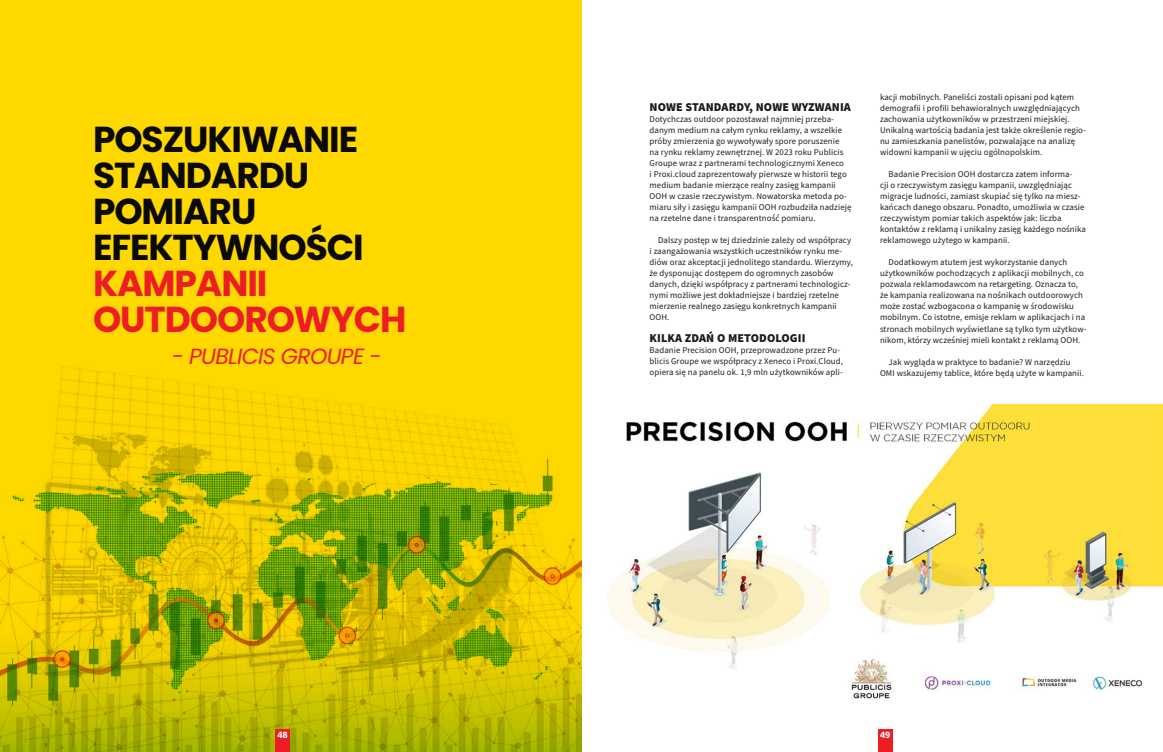
<style>
.page{position:relative;width:1163px;height:752px;background:#fff}
.page>*{position:absolute;margin:0;border:0;box-sizing:border-box;transform-origin:0 0}
.t1{font:700 36px/36px "Poppins";letter-spacing:-.03em;color:#0b0a0b}
.t2{font:700 36px/36px "Poppins";letter-spacing:-.03em;color:#ed1d24}
.t3{font:italic 22px "Poppins";letter-spacing:-.03em;color:#ed1d24}
.t4{font:900 12px "Source Sans Pro";letter-spacing:.01em;color:#1c1c1c}
.t5{font:700 9px "Doris PFC";color:#fff}
.t6{font:8.8px/11px "Source Sans Pro";letter-spacing:.01em;color:#1c1c1c}
</style>
<div class="page">
<div style="left:0;top:0;width:581px;height:751px;background:#ffd800"></div>
<img style="left:0;top:367px;width:581px;height:384px">
<div style="left:275px;top:728px;width:14px;height:23px;background:#ed1d24"></div>
<div style="left:878px;top:728px;width:14px;height:23px;background:#ed1d24"></div>
<img style="left:608px;top:404px;width:554px;height:295px">
<h1 class="t1" style="left:93px;top:121px;width:272px">POSZUKIWANIE<br>STANDARDU<br>POMIARU<br>EFEKTYWNOŚCI</h1>
<h1 class="t2" style="left:93px;top:265px;width:315px">KAMPANII<br>OUTDOOROWYCH</h1>
<h2 class="t3" style="left:172px;top:343px;width:211px">- PUBLICIS GROUPE -</h2>
<h3 class="t4" style="left:649px;top:99px;width:203px">NOWE STANDARDY, NOWE WYZWANIA</h3>
<p class="t6" style="left:649px;top:114px;width:203px">Dotychczas outdoor pozostawał najmniej przeba&shy;danym medium na całym rynku reklamy, a wszelkie próby zmierzenia go wywoływały spore poruszenie<br>na rynku reklamy zewnętrznej. W 2023 roku Publicis Groupe wraz z partnerami technologicznymi Xeneco<br>i Proxi.cloud zaprezentowały pierwsze w historii tego medium badanie mierzące realny zasięg kampanii OOH w czasie rzeczywistym. Nowatorska metoda po&shy;miaru siły i zasięgu kampanii OOH rozbudziła nadzieję na rzetelne dane i transparentność pomiaru.</p>
<p class="t6" style="left:649px;top:235px;width:205px;text-indent:9px">Dalszy postęp w tej dziedzinie zależy od współpracy i zaangażowania wszystkich uczestników rynku me&shy;diów oraz akceptacji jednolitego standardu. Wierzymy, że dysponując dostępem do ogromnych zasobów danych, dzięki współpracy z partnerami technologicz&shy;nymi możliwe jest dokładniejsze i bardziej rzetelne mierzenie realnego zasięgu konkretnych kampanii OOH.</p>
<h3 class="t4" style="left:649px;top:330px;width:157px">KILKA ZDAŃ O METODOLOGII</h3>
<p class="t6" style="left:649px;top:345px;width:195px">Badanie Precision OOH, przeprowadzone przez Pu&shy;blicis Groupe we współpracy z Xeneco i Proxi.Cloud, opiera się na panelu ok. 1,9 mln użytkowników apli-</p>
<p class="t6" style="left:879px;top:92px;width:207px">kacji mobilnych. Paneliści zostali opisani pod kątem demografii i profili behawioralnych uwzględniających zachowania użytkowników w przestrzeni miejskiej.<br>Unikalną wartością badania jest także określenie regio&shy;nu zamieszkania panelistów, pozwalające na analizę widowni kampanii w ujęciu ogólnopolskim.</p>
<p class="t6" style="left:879px;top:169px;width:207px;text-indent:9px">Badanie Precision OOH dostarcza zatem informa-<br>cji o rzeczywistym zasięgu kampanii, uwzględniając migracje ludności, zamiast skupiać się tylko na miesz&shy;kańcach danego obszaru. Ponadto, umożliwia w czasie rzeczywistym pomiar takich aspektów jak: liczba kontaktów z reklamą i unikalny zasięg każdego nośnika reklamowego użytego w kampanii.</p>
<p class="t6" style="left:879px;top:257px;width:208px;text-indent:9px">Dodatkowym atutem jest wykorzystanie danych użytkowników pochodzących z aplikacji mobilnych, co pozwala reklamodawcom na retargeting. Oznacza to, że kampania realizowana na nośnikach outdoorowych może zostać wzbogacona o kampanię w środowisku mobilnym. Co istotne, emisje reklam w aplikacjach i na stronach mobilnych wyświetlane są tylko tym użytkow&shy;nikom, którzy wcześniej mieli kontakt z reklamą OOH.</p>
<p class="t6" style="left:879px;top:356px;width:205px;text-align:center">Jak wygląda w praktyce to badanie? W narzędziu<br>OMI wskazujemy tablice, które będą użyte w kampanii.</p>
<p class="t5" style="left:277px;top:729px;width:12px">48</p>
<p class="t5" style="left:880px;top:729px;width:12px">49</p>
</div>
